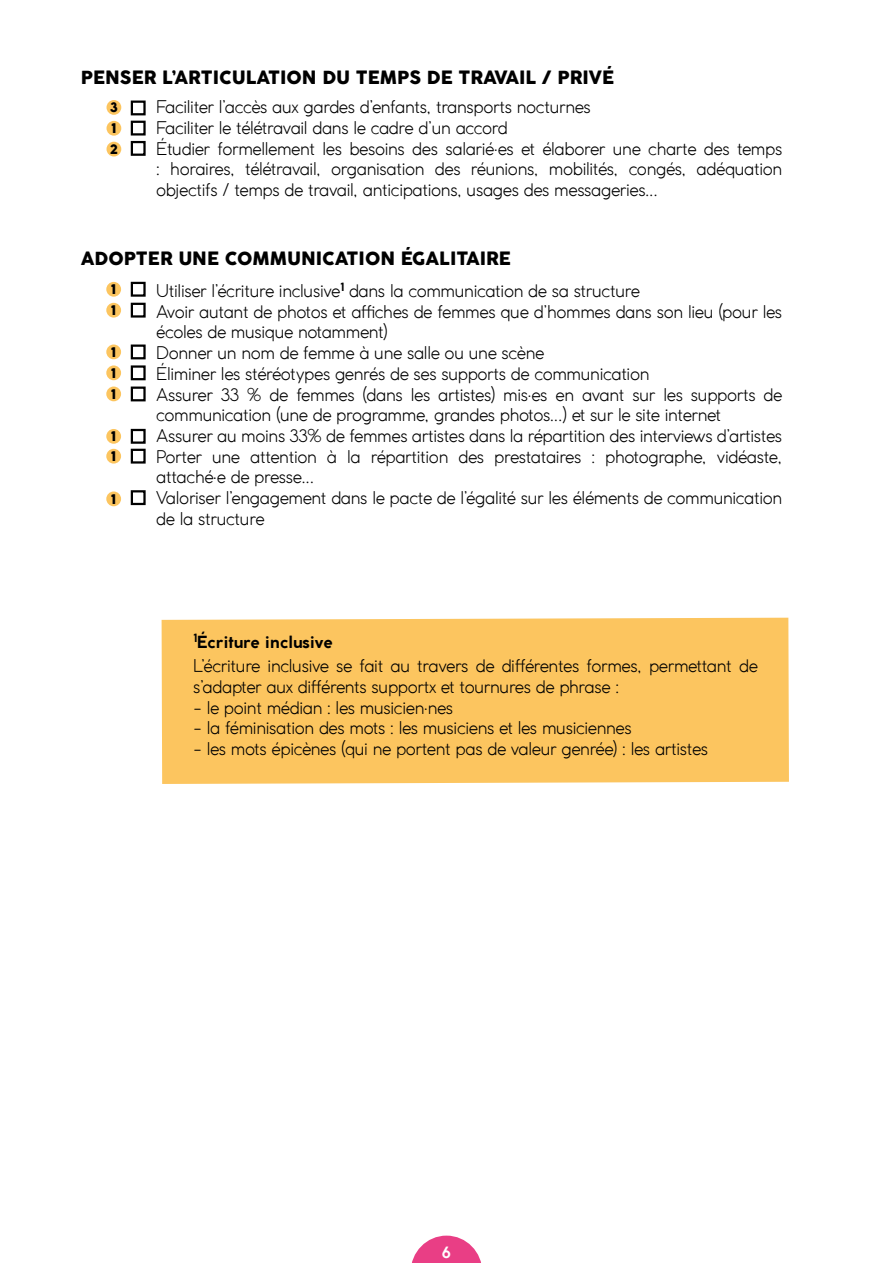
<style>
.page{position:relative;width:893px;height:1263px;background:#fff}
.page>*{position:absolute;margin:0;border:0;box-sizing:border-box;transform-origin:0 0}
.t1{font:800 18px "Coco Gothic";color:#000}
.t2{font:300 17.25px/20.7px "Coco Gothic";letter-spacing:-.02em;color:#000}
.t3{font:700 16.5px "Coco Gothic";color:#000}
.t4{font:700 15.3px "Coco Gothic";color:#fff}
.t5{font:800 13.05px/20.9px "Coco Gothic";color:#000}
</style>
<div class="page">
<svg style="left:412px;top:1235px;width:69px;height:28px"></svg>
<div style="left:162px;top:618px;width:627px;height:166px;background:#fcc55f"></div>
<div style="left:131px;top:101px;width:15px;height:14px;border:2px solid #000"></div>
<div style="left:131px;top:121px;width:15px;height:15px;border:2px solid #000"></div>
<div style="left:131px;top:141px;width:15px;height:15px;border:2px solid #000"></div>
<div style="left:107px;top:100px;width:14px;height:15px;background:#fcc55f;border-radius:50%"></div>
<div style="left:107px;top:121px;width:14px;height:15px;background:#fcc55f;border-radius:50%"></div>
<div style="left:107px;top:142px;width:14px;height:14px;background:#fcc55f;border-radius:50%"></div>
<div style="left:131px;top:282px;width:15px;height:15px;border:2px solid #000"></div>
<div style="left:131px;top:386px;width:15px;height:15px;border:2px solid #000"></div>
<div style="left:131px;top:303px;width:15px;height:15px;border:2px solid #000"></div>
<div style="left:131px;top:344px;width:15px;height:15px;border:2px solid #000"></div>
<div style="left:131px;top:365px;width:15px;height:15px;border:2px solid #000"></div>
<div style="left:131px;top:429px;width:15px;height:15px;border:2px solid #000"></div>
<div style="left:131px;top:449px;width:15px;height:15px;border:2px solid #000"></div>
<div style="left:131px;top:490px;width:15px;height:15px;border:2px solid #000"></div>
<div style="left:106px;top:282px;width:15px;height:15px;background:#fcc55f;border-radius:50%"></div>
<div style="left:106px;top:303px;width:15px;height:15px;background:#fcc55f;border-radius:50%"></div>
<div style="left:106px;top:344px;width:15px;height:15px;background:#fcc55f;border-radius:50%"></div>
<div style="left:106px;top:365px;width:15px;height:15px;background:#fcc55f;border-radius:50%"></div>
<div style="left:106px;top:386px;width:15px;height:15px;background:#fcc55f;border-radius:50%"></div>
<div style="left:106px;top:429px;width:15px;height:15px;background:#fcc55f;border-radius:50%"></div>
<div style="left:106px;top:449px;width:15px;height:15px;background:#fcc55f;border-radius:50%"></div>
<div style="left:106px;top:491px;width:15px;height:15px;background:#fcc55f;border-radius:50%"></div>
<p class="t1" style="left:81px;top:63px;width:535px">PENSER L’ARTICULATION DU TEMPS DE TRAVAIL / PRIVÉ</p>
<p class="t2" style="left:156px;top:96px;width:628px">Faciliter l’accès aux gardes d’enfants, transports nocturnes<br>Faciliter le télétravail dans le cadre d’un accord<br>Étudier formellement les besoins des salarié·es et élaborer une charte des temps : horaires, télétravail, organisation des réunions, mobilités, congés, adéquation objectifs / temps de travail, anticipations, usages des messageries...</p>
<p class="t5" style="left:110px;top:97px;width:10px">3<br>1<br>2</p>
<p class="t1" style="left:81px;top:245px;width:432px">ADOPTER UNE COMMUNICATION ÉGALITAIRE</p>
<p class="t2" style="left:156px;top:280px;width:628px">Utiliser l’écriture inclusive<sup>1</sup> dans la communication de sa structure<br>Avoir autant de photos et affiches de femmes que d’hommes dans son lieu (pour les écoles de musique notamment)<br>Donner un nom de femme à une salle ou une scène<br>Éliminer les stéréotypes genrés de ses supports de communication<br>Assurer 33 % de femmes (dans les artistes) mis·es en avant sur les supports de communication (une de programme, grandes photos...) et sur le site internet<br>Assurer au moins 33% de femmes artistes dans la répartition des interviews d’artistes Porter une attention à la répartition des prestataires : photographe, vidéaste, attaché·e de presse...<br>Valoriser l’engagement dans le pacte de l’égalité sur les éléments de communication de la structure</p>
<p class="t5" style="left:111px;top:279px;width:6px">1<br>1</p>
<p class="t5" style="left:111px;top:342px;width:6px;text-align:justify">1<br>1<br>1</p>
<p class="t5" style="left:111px;top:427px;width:6px;line-height:19.8px">1<br>1</p>
<p class="t5" style="left:111px;top:489px;width:6px">1</p>
<p class="t3" style="left:193px;top:630px;width:141px"><sup>1</sup>Écriture inclusive</p>
<p class="t2" style="left:193px;top:655px;width:566px">L’écriture inclusive se fait au travers de différentes formes, permettant de s’adapter aux différents supportx et tournures de phrase :</p>
<p class="t2" style="left:193px;top:697px;width:262px">- le point médian : les musicien·nes</p>
<p class="t2" style="left:193px;top:717px;width:440px">- la féminisation des mots : les musiciens et les musiciennes</p>
<p class="t2" style="left:193px;top:738px;width:517px">- les mots épicènes (qui ne portent pas de valeur genrée) : les artistes</p>
<p class="t4" style="left:442px;top:1241px;width:11px">6</p>
</div>
